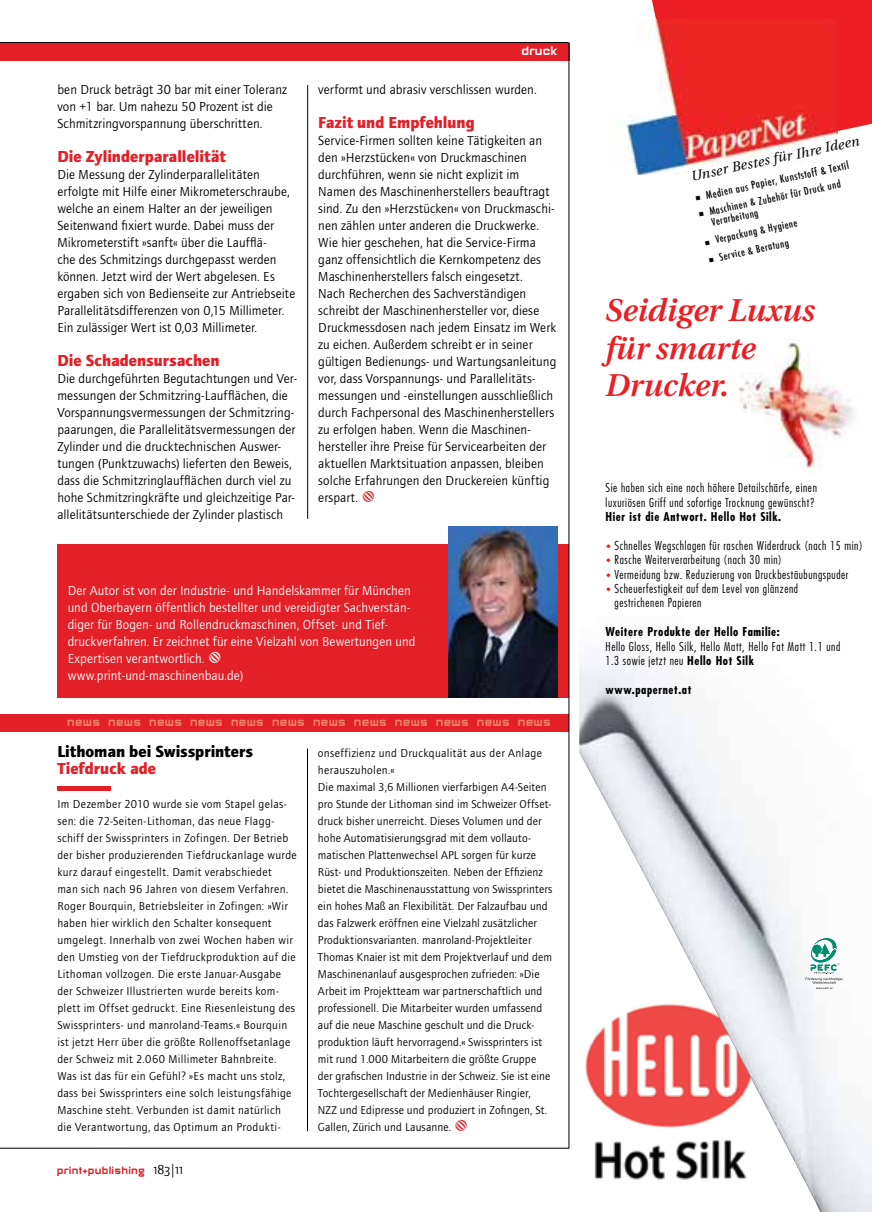
<style>
.page{position:relative;width:872px;height:1212px;background:#fff}
.page>*{position:absolute;margin:0;border:0;box-sizing:border-box;transform-origin:0 0}
.t1{font:italic 600 31.5px/37.8px "Utopia";color:#ed1d24}
.t2{font:700 16.5px "Foundry Journal";color:#e31f27}
.t3{font:700 16.5px "Foundry Journal";color:#000}
.t4{font:900 15.75px "Neeskens";color:#ed8266}
.t5{font:900 15.75px "Neeskens";color:#fff}
.t6{font:italic 13.65px "Utopia";color:#000}
.t7{font:13.5px/17px "Foundry Journal";letter-spacing:.005em;color:#000}
.t8{font:13.5px/17px "Foundry Journal";letter-spacing:.005em;color:#fff}
.t9{font:900 13.5px "Neeskens";letter-spacing:.015em;color:#e31f27}
.t10{font:300 condensed 12px/14.4px "Futura";letter-spacing:.05em;color:#000}
.t11{font:700 condensed 12px "Futura";letter-spacing:.05em;color:#000}
.t12{font:11.85px/17px "Foundry Journal";letter-spacing:.02em;color:#000}
.t13{font:500 condensed 10.5px "Futura";color:#000}
.t14{font:500 condensed 10.35px/10.9px "Futura";color:#000}
.s1{font-family:"Foundry Journal SC";font-weight:400;color:#000}
.s2{font-weight:700}
</style>
<div class="page">
<div style="left:0;top:43px;width:569px;height:17px;background:#e31f27"></div>
<div style="left:57px;top:544px;width:511px;height:153px;background:#e31f27"></div>
<img style="left:449px;top:527px;width:109px;height:170px">
<hr style="left:307px;top:85px;width:1px;height:434px;background:#000">
<hr style="left:307px;top:748px;width:1px;height:383px;background:#000">
<div style="left:0;top:714px;width:568px;height:17px;background:#e31f27"></div>
<hr style="left:57px;top:787px;width:53px;height:4px;background:#e31f27">
<hr style="left:0;top:1148px;width:569px;height:1px;background:#000">
<hr style="left:0;top:42px;width:568px;height:1px;background:#000">
<img style="left:579px;top:665px;width:293px;height:547px">
<svg style="left:805px;top:938px;width:38px;height:51px"></svg>
<img style="left:622px;top:24px;width:114px;height:151px">
<img style="left:738px;top:341px;width:116px;height:132px">
<svg style="left:652px;top:0;width:220px;height:163px;background:#e64a4d"></svg>
<hr style="left:568px;top:43px;width:1px;height:1105px;background:#000">
<p class="t7" style="left:57px;top:81px;width:231px">ben Druck beträgt 30 bar mit einer Toleranz von +1 bar. Um nahezu 50 Prozent ist die<br>Schmitzringvorspannung überschritten.</p>
<h2 class="t2" style="left:57px;top:146px;width:170px">Die Zylinderparallelität</h2>
<p class="t7" style="left:57px;top:166px;width:239px">Die Messung der Zylinderparallelitäten erfolgte mit Hilfe einer Mikrometerschraube, welche an einem Halter an der jeweiligen Seitenwand fixiert wurde. Dabei muss der Mikrometerstift »sanft« über die Laufflä-<br>che des Schmitzings durchgepasst werden können. Jetzt wird der Wert abgelesen. Es ergaben sich von Bedienseite zur Antriebseite Parallelitätsdifferenzen von 0,15 Millimeter.<br>Ein zulässiger Wert ist 0,03 Millimeter.</p>
<h2 class="t2" style="left:57px;top:350px;width:163px">Die Schadensursachen</h2>
<p class="t7" style="left:57px;top:370px;width:241px">Die durchgeführten Begutachtungen und Ver&shy;messungen der Schmitzring-Laufflächen, die Vorspannungsvermessungen der Schmitzring&shy;paarungen, die Parallelitätsvermessungen der Zylinder und die drucktechnischen Auswer&shy;tungen (Punktzuwachs) lieferten den Beweis, dass die Schmitzringlaufflächen durch viel zu hohe Schmitzringkräfte und gleichzeitige Par&shy;allelitätsunterschiede der Zylinder plastisch</p>
<h3 class="t5" style="left:522px;top:43px;width:38px">druck</h3>
<p class="t7" style="left:318px;top:81px;width:220px">verformt und abrasiv verschlissen wurden.</p>
<h2 class="t2" style="left:318px;top:112px;width:158px">Fazit und Empfehlung</h2>
<p class="t7" style="left:318px;top:132px;width:239px">Service-Firmen sollten keine Tätigkeiten an den »Herzstücken« von Druckmaschinen durchführen, wenn sie nicht explizit im Namen des Maschinenherstellers beauftragt sind. Zu den »Herzstücken« von Druckmaschi&shy;nen zählen unter anderen die Druckwerke.<br>Wie hier geschehen, hat die Service-Firma ganz offensichtlich die Kernkompetenz des Maschinenherstellers falsch eingesetzt.<br>Nach Recherchen des Sachverständigen schreibt der Maschinenhersteller vor, diese Druckmessdosen nach jedem Einsatz im Werk zu eichen. Außerdem schreibt er in seiner gültigen Bedienungs- und Wartungsanleitung vor, dass Vorspannungs- und Parallelitäts&shy;messungen und -einstellungen ausschließlich durch Fachpersonal des Maschinenherstellers zu erfolgen haben. Wenn die Maschinen&shy;hersteller ihre Preise für Servicearbeiten der aktuellen Marktsituation anpassen, bleiben solche Erfahrungen den Druckereien künftig erspart.</p>
<p class="t8" style="left:68px;top:583px;width:349px">Der Autor ist von der Industrie- und Handelskammer für München und Oberbayern öffentlich bestellter und vereidigter Sachverstän&shy;diger für Bogen- und Rollendruckmaschinen, Offset- und Tief&shy;druckverfahren. Er zeichnet für eine Vielzahl von Bewertungen und Expertisen verantwortlich.<br>www.print-und-maschinenbau.de)</p>
<h3 class="t4" style="left:68px;top:714px;width:485px">news news news news news news news news news news news news</h3>
<p class="t12" style="left:318px;top:745px;width:236px">onseffizienz und Druckqualität aus der Anlage herauszuholen.«<br>Die maximal 3,6 Millionen vierfarbigen A4-Seiten pro Stunde der Lithoman sind im Schweizer Offset&shy;druck bisher unerreicht. Dieses Volumen und der hohe Automatisierungsgrad mit dem vollauto&shy;matischen Plattenwechsel APL sorgen für kurze Rüst- und Produktionszeiten. Neben der Effizienz bietet die Maschinenausstattung von Swissprinters ein hohes Maß an Flexibilität. Der Falzaufbau und das Falzwerk eröffnen eine Vielzahl zusätzlicher Produktionsvarianten. manroland-Projektleiter Thomas Knaier ist mit dem Projektverlauf und dem Maschinenanlauf ausgesprochen zufrieden: »Die Arbeit im Projektteam war partnerschaftlich und professionell. Die Mitarbeiter wurden umfassend auf die neue Maschine geschult und die Druck&shy;produktion läuft hervorragend.« Swissprinters ist mit rund 1.000 Mitarbeitern die größte Gruppe der grafischen Industrie in der Schweiz. Sie ist eine Tochtergesellschaft der Medienhäuser Ringier, NZZ und Edipresse und produziert in Zofingen, St.<br>Gallen, Zürich und Lausanne.</p>
<h2 class="t3" style="left:57px;top:742px;width:197px">Lithoman bei Swissprinters</h2>
<h2 class="t2" style="left:57px;top:759px;width:100px">Tiefdruck ade</h2>
<p class="t12" style="left:57px;top:796px;width:241px">Im Dezember 2010 wurde sie vom Stapel gelas&shy;sen: die 72-Seiten-Lithoman, das neue Flagg&shy;schiff der Swissprinters in Zofingen. Der Betrieb der bisher produzierenden Tiefdruckanlage wurde kurz darauf eingestellt. Damit verabschiedet<br>man sich nach 96 Jahren von diesem Verfahren.<br>Roger Bourquin, Betriebsleiter in Zofingen: »Wir haben hier wirklich den Schalter konsequent umgelegt. Innerhalb von zwei Wochen haben wir den Umstieg von der Tiefdruckproduktion auf die Lithoman vollzogen. Die erste Januar-Ausgabe der Schweizer Illustrierten wurde bereits kom&shy;plett im Offset gedruckt. Eine Riesenleistung des Swissprinters- und manroland-Teams.« Bourquin ist jetzt Herr über die größte Rollenoffsetanlage der Schweiz mit 2.060 Millimeter Bahnbreite.<br>Was ist das für ein Gefühl? »Es macht uns stolz, dass bei Swissprinters eine solch leistungsfähige Maschine steht. Verbunden ist damit natürlich die Verantwortung, das Optimum an Produkti-</p>
<p class="t9" style="left:57px;top:1163px;width:127px">print+publishing <span class="s1">183|11</span></p>
<p class="t6" style="left:689px;top:169px;width:173px;rotate:-12deg">Unser Bestes für Ihre Ideen</p>
<p class="t13" style="left:694px;top:191px;width:158px;rotate:-12deg">■ Medien aus Papier, Kunststoff &amp; Textil</p>
<p class="t14" style="left:708px;top:206px;width:135px;text-indent:-11px;rotate:-12deg">■ Maschinen &amp; Zubehör für Druck und<br>Verarbeitung</p>
<p class="t14" style="left:703px;top:236px;width:96px;rotate:-12deg">■ Verpackung &amp; Hygiene</p>
<p class="t14" style="left:707px;top:254px;width:83px;rotate:-12deg">■ Service &amp; Beratung</p>
<h1 class="t1" style="left:604px;top:291px;width:211px">Seidiger Luxus für smarte<br>Drucker.</h1>
<p class="t10" style="left:605px;top:481px;width:213px">Sie haben sich eine noch höhere Detailschärfe, einen luxuriösen Griff und sofortige Trocknung gewünscht?</p>
<p class="t11" style="left:605px;top:509px;width:177px">Hier ist die Antwort. Hello Hot Silk.</p>
<p class="t10" style="left:614px;top:538px;width:250px">Schnelles Wegschlagen für raschen Widerdruck (nach 15 min)<br>Rasche Weiterverarbeitung (nach 30 min)<br>Vermeidung bzw. Reduzierung von Druckbestäubungspuder Scheuerfestigkeit auf dem Level von glänzend<br>gestrichenen Papieren</p>
<p class="t11" style="left:605px;top:624px;width:176px">Weitere Produkte der Hello Familie:</p>
<p class="t10" style="left:605px;top:639px;width:236px">Hello Gloss, Hello Silk, Hello Matt, Hello Fat Matt 1.1 und<br>1.3 sowie jetzt neu <span class="s2">Hello Hot Silk</span></p>
<p class="t11" style="left:605px;top:682px;width:87px">www.papernet.at</p>
</div>
